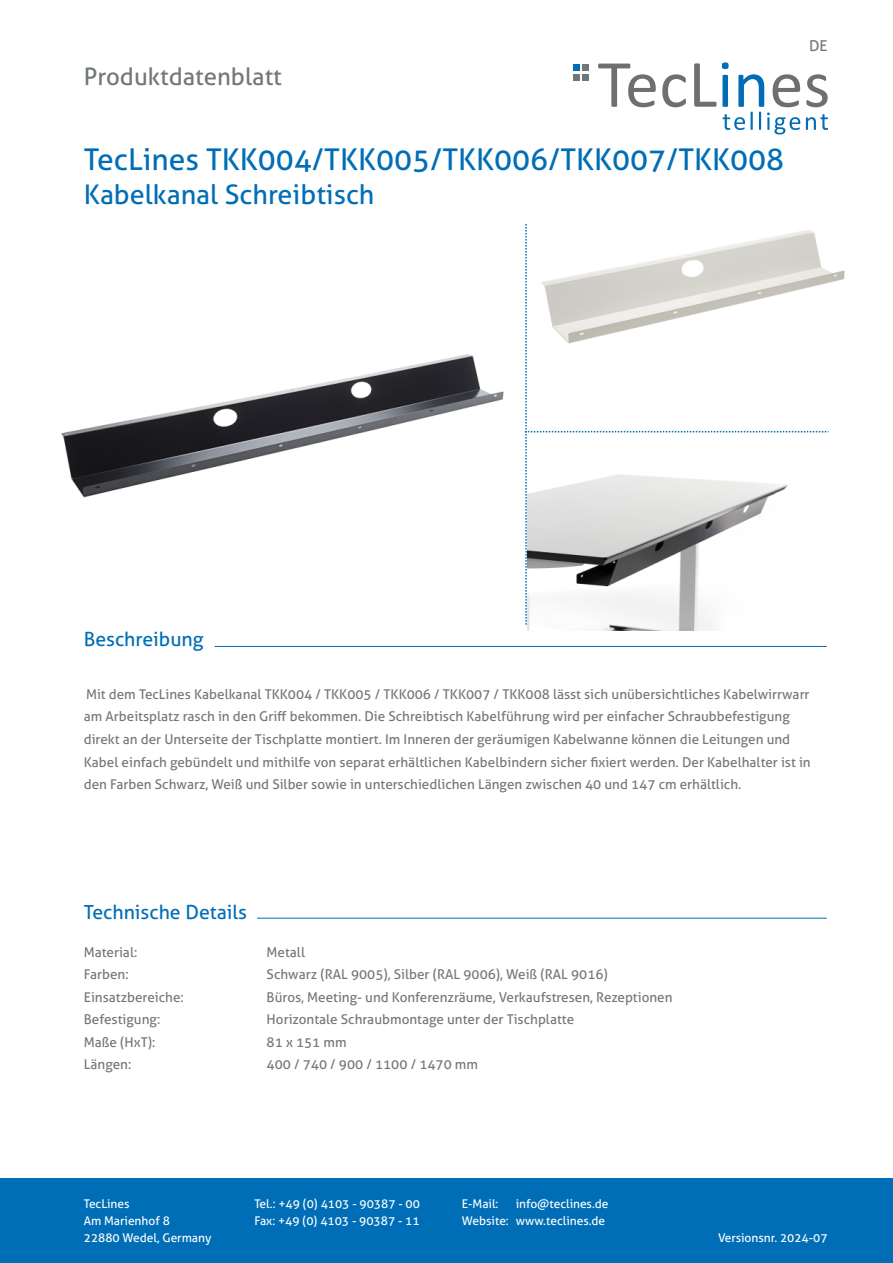
<style>
.page{position:relative;width:893px;height:1263px;background:#fff}
.page>*{position:absolute;margin:0;border:0;box-sizing:border-box;transform-origin:0 0}
.t1{font:30px "Aller";color:#006eb7}
.t2{font:27px "Aller";color:#006eb7}
.t3{font:24px "Aller";color:#727777}
.t4{font:19.5px "Aller";color:#006eb7}
.t5{font:15px "Aller";color:#727879}
.t6{font:13.5px/22.5px "Aller";color:#727777}
.t7{font:13.5px/22.5px "Aller";color:#727879}
.t8{font:12px "Aller";color:#fff}
</style>
<div class="page">
<div style="left:0;top:1178px;width:893px;height:85px;background:#006eb7"></div>
<svg style="left:598px;top:64px;width:58px;height:43px"></svg>
<svg style="left:662px;top:74px;width:24px;height:33px"></svg>
<svg style="left:694px;top:63px;width:22px;height:44px"></svg>
<svg style="left:806px;top:74px;width:22px;height:33px"></svg>
<svg style="left:722px;top:62px;width:78px;height:72px"></svg>
<svg style="left:806px;top:114px;width:22px;height:16px"></svg>
<div style="left:573px;top:64px;width:7px;height:6px;background:#006db6"></div>
<div style="left:582px;top:64px;width:7px;height:6px;background:#717676"></div>
<div style="left:573px;top:74px;width:7px;height:7px;background:#717676"></div>
<div style="left:582px;top:74px;width:7px;height:7px;background:#717676"></div>
<img style="left:61px;top:354px;width:443px;height:144px">
<img style="left:828px;top:270px;width:17px;height:13px">
<img style="left:527px;top:626px;width:186px;height:4px">
<hr style="left:215px;top:646px;width:612px;height:1px;background:#006eb7">
<hr style="left:257px;top:918px;width:570px;height:1px;background:#006eb7">
<svg style="left:525px;top:224px;width:303px;height:402px"></svg>
<h3 class="t3" style="left:84px;top:63px;width:200px">Produktdatenblatt</h3>
<h1 class="t1" style="left:84px;top:142px;width:702px">TecLines TKK004/TKK005/TKK006/TKK007/TKK008</h1>
<h2 class="t2" style="left:84px;top:179px;width:292px">Kabelkanal Schreibtisch</h2>
<p class="t5" style="left:809px;top:37px;width:20px">DE</p>
<h3 class="t4" style="left:84px;top:628px;width:121px">Beschreibung</h3>
<p class="t6" style="left:84px;top:683px;width:728px">Mit dem TecLines Kabelkanal TKK004 / TKK005 / TKK006 / TKK007 / TKK008 lässt sich unübersichtliches Kabelwirrwarr am Arbeitsplatz rasch in den Griff bekommen. Die Schreibtisch Kabelführung wird per einfacher Schraubbefestigung direkt an der Unterseite der Tischplatte montiert. Im Inneren der geräumigen Kabelwanne können die Leitungen und Kabel einfach gebündelt und mithilfe von separat erhältlichen Kabelbindern sicher fixiert werden. Der Kabelhalter ist in den Farben Schwarz, Weiß und Silber sowie in unterschiedlichen Längen zwischen 40 und 147 cm erhältlich.</p>
<h3 class="t4" style="left:84px;top:900px;width:165px">Technische Details</h3>
<p class="t7" style="left:84px;top:941px;width:102px">Material:<br>Farben:<br>Einsatzbereiche:</p>
<p class="t6" style="left:84px;top:1008px;width:78px">Befestigung:<br>Maße (HxT):<br>Längen:</p>
<p class="t6" style="left:267px;top:941px;width:407px">Metall<br>Schwarz (RAL 9005), Silber (RAL 9006), Weiß (RAL 9016)<br>Büros, Meeting- und Konferenzräume, Verkaufstresen, Rezeptionen Horizontale Schraubmontage unter der Tischplatte<br>81 x 151 mm<br>400 / 740 / 900 / 1100 / 1470 mm</p>
<p class="t8" style="left:84px;top:1196px;width:47px">TecLines</p>
<p class="t8" style="left:254px;top:1196px;width:167px">Tel.: +49 (0) 4103 - 90387 - 00</p>
<p class="t8" style="left:462px;top:1196px;width:38px">E-Mail:</p>
<p class="t8" style="left:516px;top:1196px;width:94px">info@teclines.de</p>
<p class="t8" style="left:84px;top:1213px;width:88px">Am Marienhof 8</p>
<p class="t8" style="left:254px;top:1213px;width:167px">Fax: +49 (0) 4103 - 90387 - 11</p>
<p class="t8" style="left:462px;top:1213px;width:145px">Website: www.teclines.de</p>
<p class="t8" style="left:84px;top:1230px;width:129px">22880 Wedel, Germany</p>
<p class="t8" style="left:718px;top:1230px;width:111px">Versionsnr. 2024-07</p>
</div>
